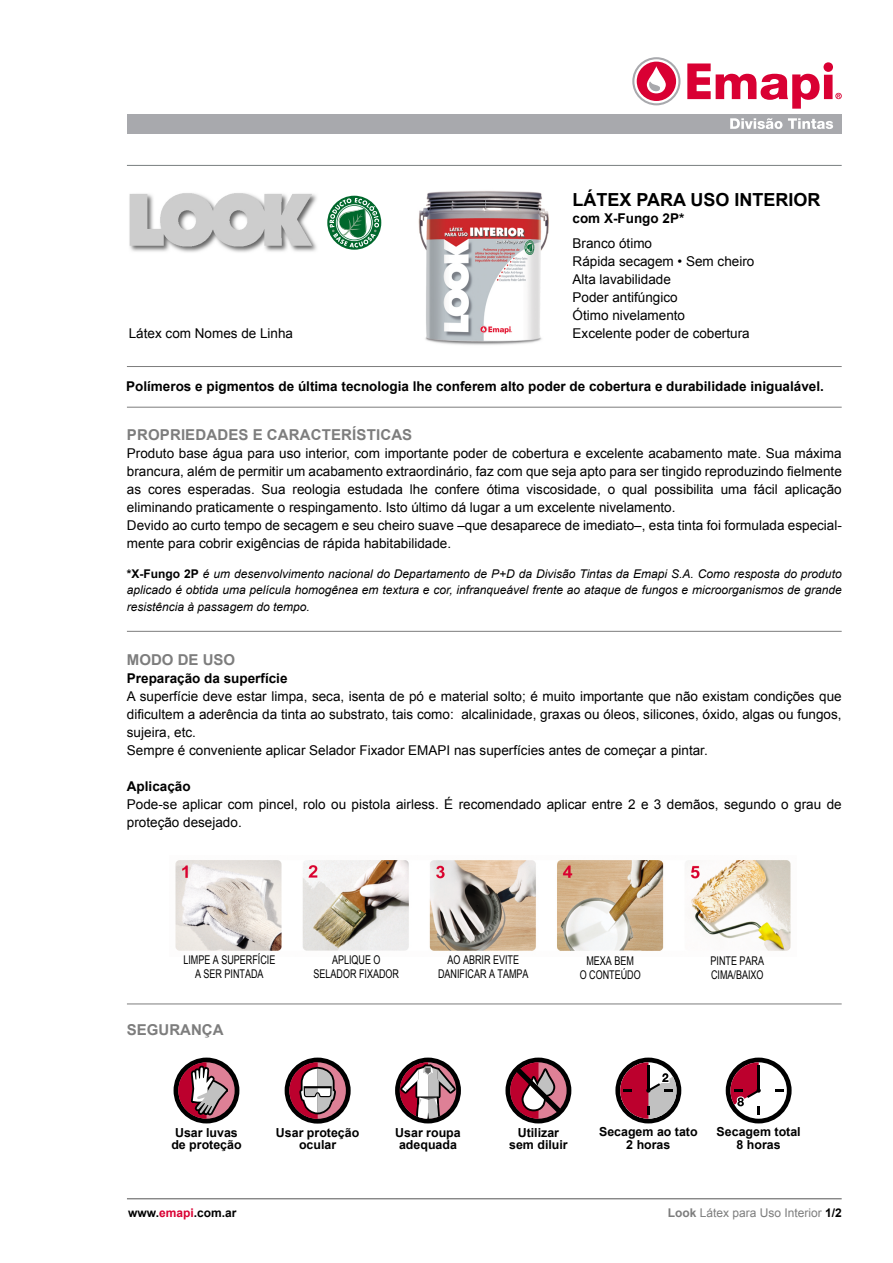
<style>
.page{position:relative;width:893px;height:1263px;background:#fff}
.page>*{position:absolute;margin:0;border:0;box-sizing:border-box;transform-origin:0 0}
.t1{font:700 18px "Arial";color:#000}
.t2{font:700 15px "Arial";letter-spacing:.01em;color:#7d7d7d}
.t3{font:13.5px/18px "Arial";color:#000}
.t4{font:700 13.5px "Arial";color:#000}
.t5{font:700 12.45px/12.5px "Arial";color:#000;text-align:center}
.t6{font:italic 12px/16.5px "Arial";color:#000;text-align:justify}
.t7{font:12px/14px "Arial";color:#000;text-align:center;scale:.75 1}
.t8{font:12px "Arial";color:#7d7d7d}
.t9{font:700 12px "Arial";color:#000}
.s1{font-weight:700;font-style:normal}
.s2{color:#d90033}
.s3{font-weight:700}
.s4{font-weight:700;color:#000}
</style>
<div class="page">
<div style="left:283px;top:1056px;width:69px;height:69px;border:3px solid #fff;border-radius:50%"></div>
<svg style="left:285px;top:1057px;width:66px;height:66px"></svg>
<div style="left:289px;top:1062px;width:57px;height:57px;background:#de8096;border-radius:50%"></div>
<svg style="left:289px;top:1062px;width:49px;height:57px"></svg>
<div style="left:724px;top:1056px;width:69px;height:69px;border:3px solid #fff;border-radius:50%"></div>
<svg style="left:726px;top:1057px;width:66px;height:66px"></svg>
<div style="left:730px;top:1062px;width:57px;height:57px;background:#fff;border-radius:50%"></div>
<svg style="left:775px;top:1089px;width:9px;height:2px"></svg>
<svg style="left:730px;top:1062px;width:31px;height:53px"></svg>
<div style="left:172px;top:1056px;width:69px;height:69px;border:3px solid #fff;border-radius:50%"></div>
<div style="left:174px;top:1057px;width:65px;height:66px;background:#000;border-radius:50%"></div>
<svg style="left:178px;top:1062px;width:57px;height:57px"></svg>
<svg style="left:178px;top:1062px;width:53px;height:63px"></svg>
<div style="left:394px;top:1056px;width:68px;height:69px;border:3px solid #fff;border-radius:50%"></div>
<svg style="left:395px;top:1057px;width:66px;height:66px"></svg>
<svg style="left:400px;top:1062px;width:56px;height:57px"></svg>
<div style="left:614px;top:1056px;width:69px;height:69px;border:3px solid #fff;border-radius:50%"></div>
<svg style="left:615px;top:1057px;width:66px;height:66px"></svg>
<svg style="left:620px;top:1062px;width:56px;height:57px"></svg>
<div style="left:504px;top:1056px;width:69px;height:69px;border:3px solid #fff;border-radius:50%"></div>
<div style="left:505px;top:1057px;width:66px;height:66px;background:#000;border-radius:50%"></div>
<svg style="left:510px;top:1062px;width:57px;height:57px"></svg>
<svg style="left:510px;top:1062px;width:51px;height:57px"></svg>
<hr style="left:127px;top:165px;width:715px;height:1px;background:#797e7f">
<img style="left:175px;top:860px;width:616px;height:91px">
<hr style="left:127px;top:366px;width:715px;height:1px;background:#7d7d7d">
<hr style="left:127px;top:407px;width:715px;height:1px;background:#7d7d7d">
<hr style="left:127px;top:631px;width:715px;height:1px;background:#7d7d7d">
<hr style="left:127px;top:1003px;width:715px;height:1px;background:#7d7d7d">
<hr style="left:127px;top:1198px;width:715px;height:1px;background:#545454">
<img style="left:418px;top:191px;width:131px;height:154px">
<svg style="left:326px;top:194px;width:57px;height:57px"></svg>
<svg style="left:327px;top:196px;width:54px;height:54px"></svg>
<svg style="left:329px;top:198px;width:50px;height:50px"></svg>
<img style="left:129px;top:193px;width:188px;height:59px">
<svg style="left:687px;top:62px;width:155px;height:47px"></svg>
<svg style="left:632px;top:57px;width:48px;height:48px"></svg>
<svg style="left:634px;top:59px;width:44px;height:44px"></svg>
<div style="left:637px;top:62px;width:39px;height:39px;background:#d90033;border-radius:50%"></div>
<svg style="left:647px;top:66px;width:19px;height:27px"></svg>
<div style="left:127px;top:114px;width:715px;height:20px;background:#a8a9ad"></div>
<svg style="left:730px;top:118px;width:52px;height:11px"></svg>
<svg style="left:788px;top:118px;width:45px;height:11px"></svg>
<p class="t3" style="left:129px;top:324px;width:166px">Látex com Nomes de Linha</p>
<h1 class="t1" style="left:572px;top:190px;width:250px">LÁTEX PARA USO INTERIOR</h1>
<p class="t4" style="left:572px;top:210px;width:113px">com X-Fungo 2P*</p>
<p class="t3" style="left:573px;top:234px;width:183px">Branco ótimo<br>Rápida secagem • Sem cheiro<br>Alta lavabilidade<br>Poder antifúngico<br>Ótimo nivelamento<br>Excelente poder de cobertura</p>
<p class="t4" style="left:126px;top:379px;width:699px">Polímeros e pigmentos de última tecnologia lhe conferem alto poder de cobertura e durabilidade inigualável.</p>
<p class="t2" style="left:127px;top:426px;width:287px">PROPRIEDADES E CARACTERÍSTICAS</p>
<p class="t3" style="left:127px;top:444px;width:716px">Produto base água para uso interior, com importante poder de cobertura e excelente acabamento mate. Sua máxima brancura, além de permitir um acabamento extraordinário, faz com que seja apto para ser tingido reproduzindo fielmente as cores esperadas. Sua reologia estudada lhe confere ótima viscosidade, o qual possibilita uma fácil aplicação eliminando praticamente o respingamento. Isto último dá lugar a um excelente nivelamento.<br>Devido ao curto tempo de secagem e seu cheiro suave –que desaparece de imediato–, esta tinta foi formulada especial&shy;mente para cobrir exigências de rápida habitabilidade.</p>
<p class="t6" style="left:127px;top:565px;width:716px"><span class="s1">*X-Fungo 2P</span> é um desenvolvimento nacional do Departamento de P+D da Divisão Tintas da Emapi S.A. Como resposta do produto aplicado é obtida uma película homogênea em textura e cor, infranqueável frente ao ataque de fungos e microorganismos de grande resistência à passagem do tempo.</p>
<p class="t2" style="left:127px;top:651px;width:110px">MODO DE USO</p>
<p class="t4" style="left:127px;top:671px;width:162px">Preparação da superfície</p>
<p class="t3" style="left:127px;top:687px;width:716px">A superfície deve estar limpa, seca, isenta de pó e material solto; é muito importante que não existam condições que dificultem a aderência da tinta ao substrato, tais como: alcalinidade, graxas ou óleos, silicones, óxido, algas ou fungos, sujeira, etc.<br>Sempre é conveniente aplicar Selador Fixador EMAPI nas superfícies antes de começar a pintar.</p>
<p class="t4" style="left:127px;top:779px;width:65px">Aplicação</p>
<p class="t3" style="left:127px;top:795px;width:716px">Pode-se aplicar com pincel, rolo ou pistola airless. É recomendado aplicar entre 2 e 3 demãos, segundo o grau de proteção desejado.</p>
<p class="t7" style="left:183px;top:953px;width:124px">LIMPE A SUPERFÍCIE<br>A SER PINTADA</p>
<p class="t7" style="left:314px;top:953px;width:116px">APLIQUE O<br>SELADOR FIXADOR</p>
<p class="t7" style="left:438px;top:953px;width:122px">AO ABRIR EVITE<br>DANIFICAR A TAMPA</p>
<p class="t7" style="left:711px;top:954px;width:73px;text-align:left">PINTE PARA<br>CIMA/BAIXO</p>
<p class="t7" style="left:580px;top:954px;width:83px">MEXA BEM<br>O CONTEÚDO</p>
<p class="t2" style="left:127px;top:1021px;width:98px">SEGURANÇA</p>
<p class="t5" style="left:276px;top:1126px;width:85px">Usar proteção ocular</p>
<p class="t5" style="left:717px;top:1126px;width:86px">Secagem total<br>8 horas</p>
<p class="t5" style="left:171px;top:1126px;width:72px">Usar luvas de proteção</p>
<p class="t5" style="left:395px;top:1126px;width:67px">Usar roupa adequada</p>
<p class="t5" style="left:599px;top:1126px;width:100px">Secagem ao tato<br>2 horas</p>
<p class="t5" style="left:509px;top:1126px;width:60px">Utilizar sem diluir</p>
<p class="t9" style="left:128px;top:1206px;width:110px">www.<span class="s2">emapi</span>.com.ar</p>
<p class="t8" style="left:668px;top:1206px;width:176px"><span class="s3">Look</span> Látex para Uso Interior <span class="s4">1/2</span></p>
</div>
